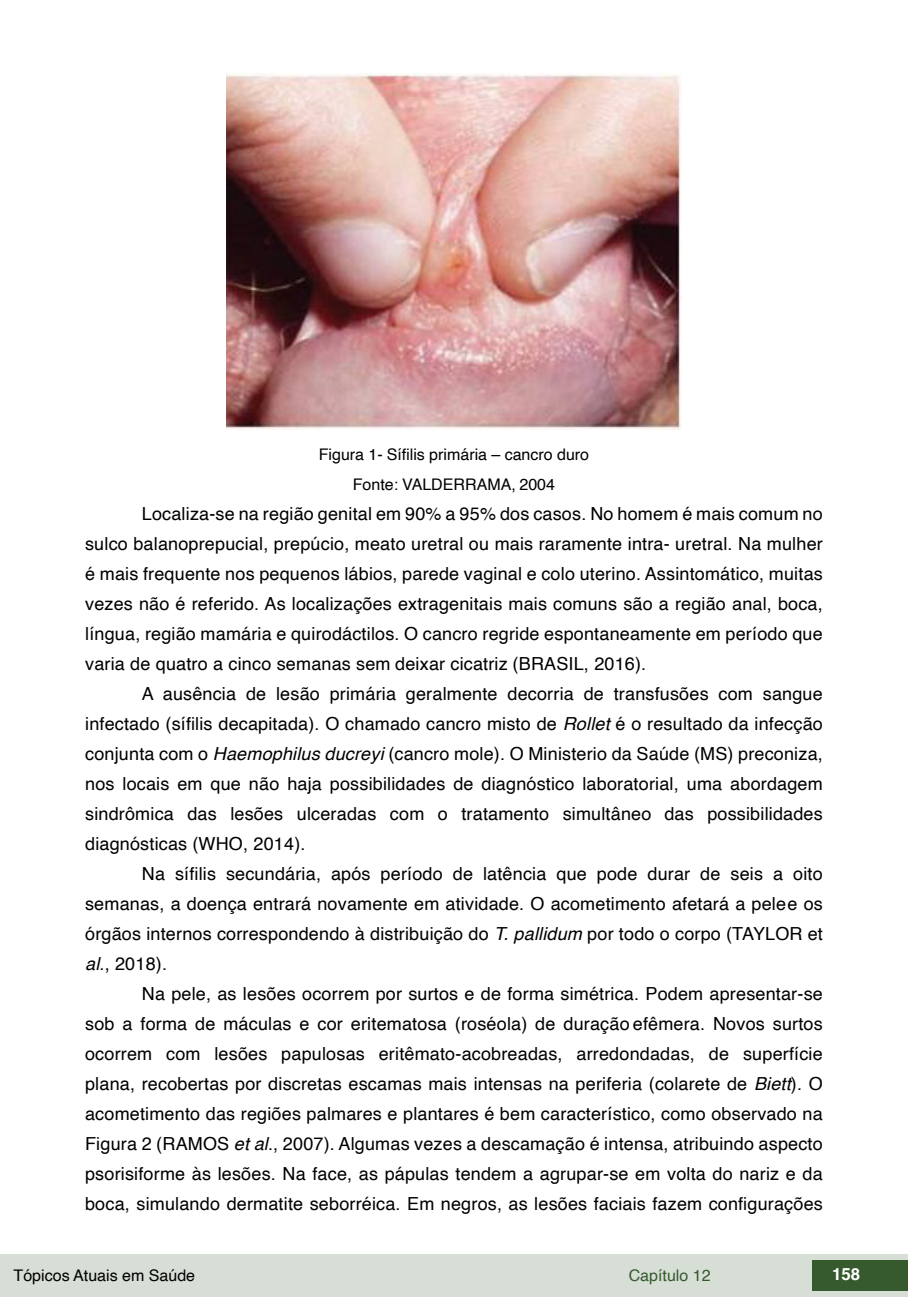
<style>
.page{position:relative;width:908px;height:1304px;background:#fff}
.page>*{position:absolute;margin:0;border:0;box-sizing:border-box;transform-origin:0 0}
.txt{font:18px/30px "Helvetica";letter-spacing:.01em;color:#000;text-align:justify}
.t1{font:700 16.8px "Helvetica";color:#fff}
.imagens_graf_tab{font:16px "Helvetica";color:#000}
.t2{font:16px "Helvetica";color:#36592e}
.s1{font-style:italic}
</style>
<div class="page">
<div style="left:0;top:1254px;width:906px;height:43px;background:#d7ded5"></div>
<div style="left:812px;top:1261px;width:95px;height:30px;background:#36592e"></div>
<img style="left:226px;top:74px;width:455px;height:355px">
<p class="imagens_graf_tab" style="left:318px;top:442px;width:272px">Figura 1- Sífilis primária – cancro duro</p>
<p class="imagens_graf_tab" style="left:353px;top:472px;width:204px">Fonte: VALDERRAMA, 2004</p>
<p class="txt" style="left:85px;top:500px;width:739px;text-indent:57px">Localiza-se na região genital em 90% a 95% dos casos. No homem é mais comum no sulco balanoprepucial, prepúcio, meato uretral ou mais raramente intra- uretral. Na mulher é mais frequente nos pequenos lábios, parede vaginal e colo uterino. Assintomático, muitas vezes não é referido. As localizações extragenitais mais comuns são a região anal, boca, língua, região mamária e quirodáctilos. O cancro regride espontaneamente em período que varia de quatro a cinco semanas sem deixar cicatriz (BRASIL, 2016).</p>
<p class="txt" style="left:85px;top:680px;width:739px;text-indent:57px">A ausência de lesão primária geralmente decorria de transfusões com sangue infectado (sífilis decapitada). O chamado cancro misto de <span class="s1">Rollet</span> é o resultado da infecção conjunta com o <span class="s1">Haemophilus ducreyi</span> (cancro mole). O Ministerio da Saúde (MS) preconiza, nos locais em que não haja possibilidades de diagnóstico laboratorial, uma abordagem sindrômica das lesões ulceradas com o tratamento simultâneo das possibilidades diagnósticas (WHO, 2014).</p>
<p class="txt" style="left:85px;top:860px;width:739px;text-indent:57px">Na sífilis secundária, após período de latência que pode durar de seis a oito semanas, a doença entrará novamente em atividade. O acometimento afetará a pelee os órgãos internos correspondendo à distribuição do <span class="s1">T. pallidum</span> por todo o corpo (TAYLOR et <span class="s1">al</span>., 2018).</p>
<p class="txt" style="left:85px;top:980px;width:739px;text-indent:57px">Na pele, as lesões ocorrem por surtos e de forma simétrica. Podem apresentar-se sob a forma de máculas e cor eritematosa (roséola) de duração efêmera. Novos surtos ocorrem com lesões papulosas eritêmato-acobreadas, arredondadas, de superfície plana, recobertas por discretas escamas mais intensas na periferia (colarete de <span class="s1">Biett</span>). O acometimento das regiões palmares e plantares é bem característico, como observado na Figura 2 (RAMOS <span class="s1">et al</span>., 2007). Algumas vezes a descamação é intensa, atribuindo aspecto psorisiforme às lesões. Na face, as pápulas tendem a agrupar-se em volta do nariz e da boca, simulando dermatite seborréica. Em negros, as lesões faciais fazem configurações</p>
<p class="imagens_graf_tab" style="left:14px;top:1263px;width:183px">Tópicos Atuais em Saúde</p>
<p class="t2" style="left:628px;top:1263px;width:83px">Capítulo 12</p>
<p class="t1" style="left:831px;top:1264px;width:30px">158</p>
</div>
